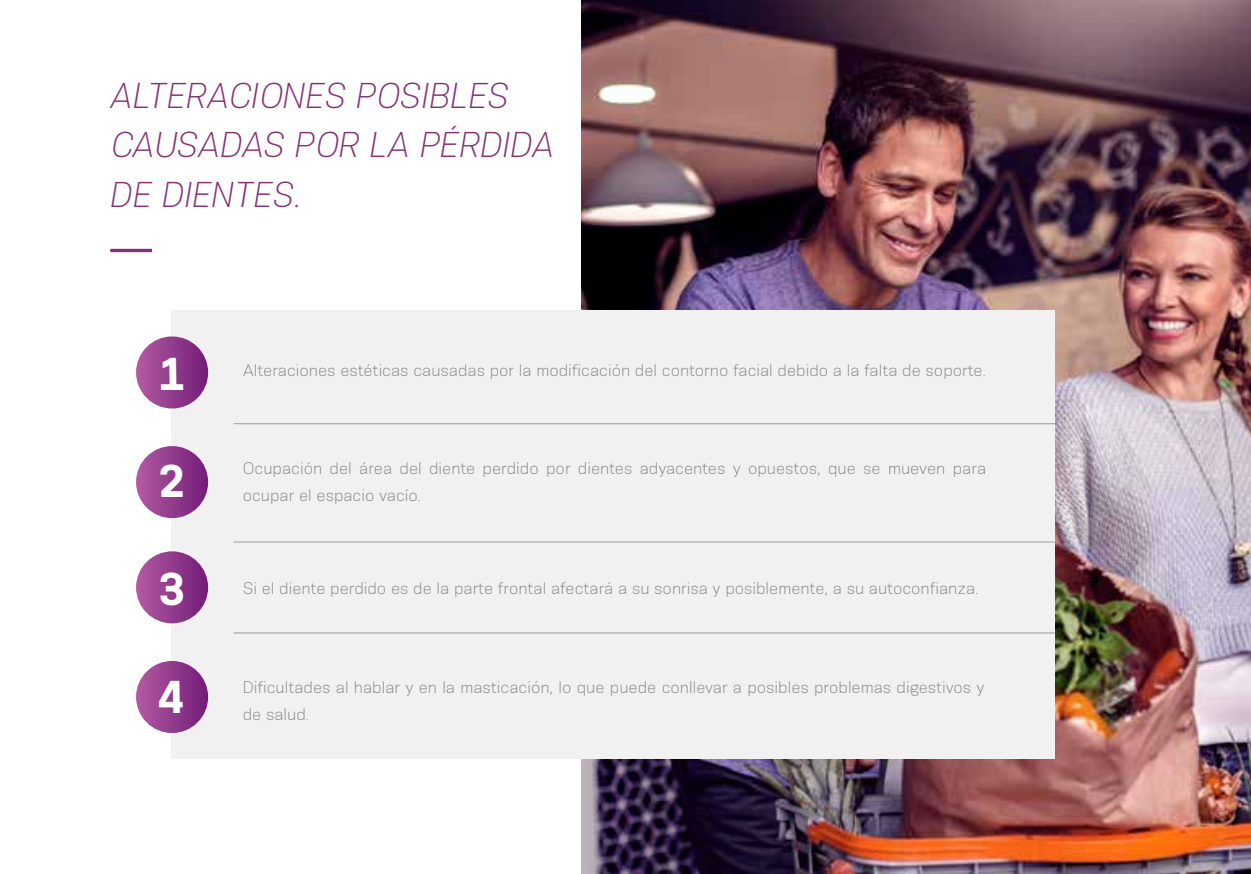
<style>
.page{position:relative;width:1251px;height:874px;background:#fff}
.page>*{position:absolute;margin:0;border:0;box-sizing:border-box;transform-origin:0 0}
.t1{font:700 43.2px "Konsens";color:#fff}
.t2{font:italic 300 33.75px/49.5px "Konsens";letter-spacing:-.005em;color:#853275}
.t3{font:300 15.75px/27px "Konsens";color:#808285}
</style>
<div class="page">
<img style="left:581px;top:0;width:669px;height:874px">
<div style="left:171px;top:310px;width:883px;height:449px;background:#f1f1f2"></div>
<div style="left:136px;top:661px;width:72px;height:72px;background:linear-gradient(to right,#b25ca2,#741e79);border-radius:36px"></div>
<div style="left:136px;top:551px;width:72px;height:72px;background:linear-gradient(to right,#b25ba2,#751f79);border-radius:36px"></div>
<div style="left:136px;top:446px;width:72px;height:72px;background:linear-gradient(to right,#b25ca2,#741e79);border-radius:36px"></div>
<div style="left:136px;top:336px;width:72px;height:72px;background:linear-gradient(to right,#b25ba2,#751f79);border-radius:36px"></div>
<hr style="left:234px;top:423px;width:820px;height:1px;background:#a7a9ac">
<hr style="left:234px;top:541px;width:820px;height:1px;background:#a7a9ac">
<hr style="left:234px;top:632px;width:820px;height:1px;background:#a7a9ac">
<hr style="left:110px;top:249px;width:42px;height:3px;background:#853275">
<h2 class="t2" style="left:110px;top:70px;width:445px">ALTERACIONES POSIBLES<br>CAUSADAS POR LA PÉRDIDA<br>DE DIENTES.</h2>
<h1 class="t1" style="left:159px;top:346px;width:29px">1</h1>
<h1 class="t1" style="left:159px;top:453px;width:29px">2</h1>
<h1 class="t1" style="left:159px;top:561px;width:29px">3</h1>
<h1 class="t1" style="left:158px;top:669px;width:29px">4</h1>
<p class="t3" style="left:243px;top:356px;width:744px">Alteraciones estéticas causadas por la modificación del contorno facial debido a la falta de soporte.</p>
<p class="t3" style="left:243px;top:455px;width:744px">Ocupación del área del diente perdido por dientes adyacentes y opuestos, que se mueven para ocupar el espacio vacío.</p>
<p class="t3" style="left:243px;top:574px;width:737px">Si el diente perdido es de la parte frontal afectará a su sonrisa y posiblemente, a su autoconfianza.</p>
<p class="t3" style="left:243px;top:674px;width:743px">Dificultades al hablar y en la masticación, lo que puede conllevar a posibles problemas digestivos y de salud.</p>
</div>
